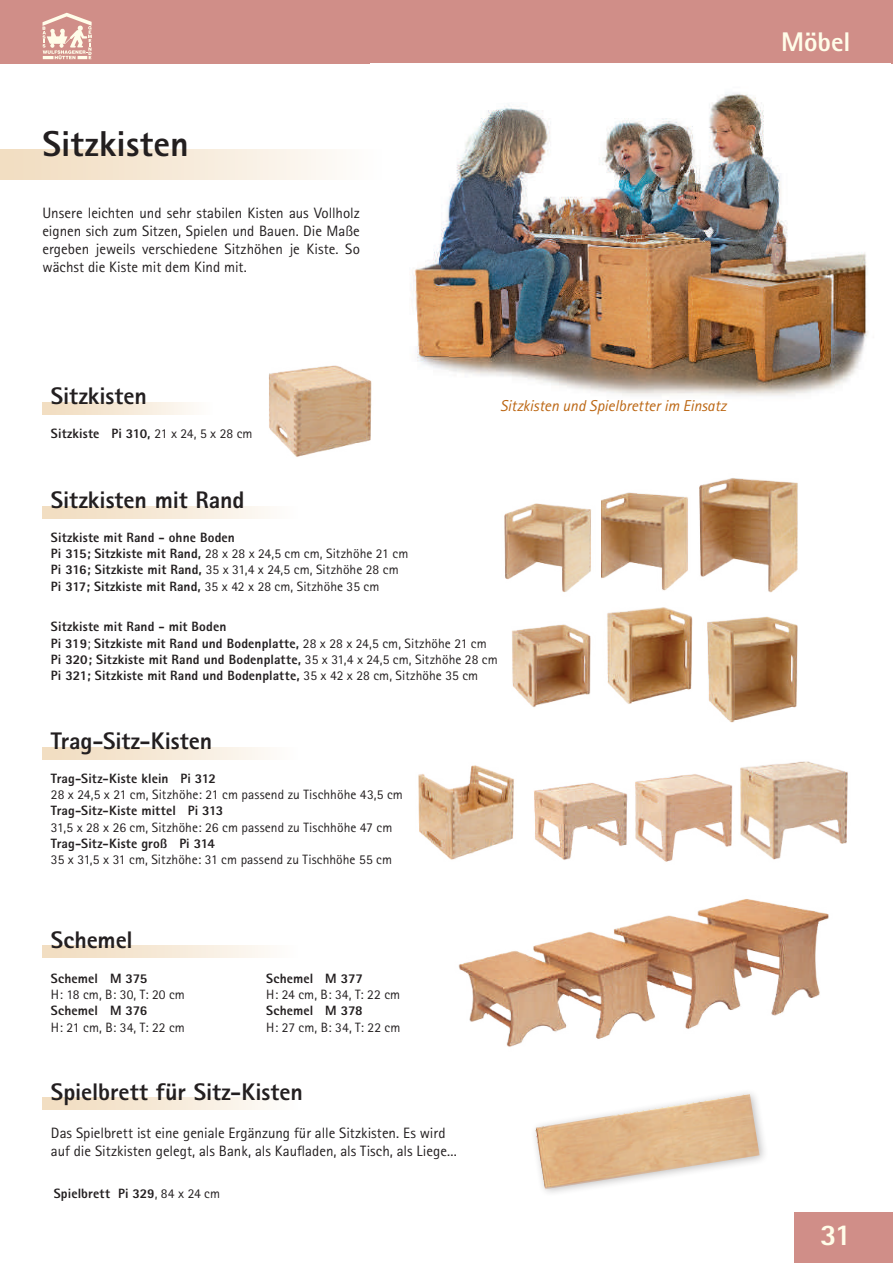
<style>
.page{position:relative;width:893px;height:1263px;background:#fff}
.page>*{position:absolute;margin:0;border:0;box-sizing:border-box;transform-origin:0 0}
.t1{font:800 36px "Rotis Sans Serif";letter-spacing:.005em;color:#231f20}
.t2{font:800 30px "Rotis Sans Serif";color:#fffde9}
.t3{font:800 27px "Rotis Sans Serif";color:#fffde9}
.t4{font:800 24px "Rotis Sans Serif";letter-spacing:-.005em;color:#231f20}
.t5{font:italic 15.75px "Rotis Sans Serif";letter-spacing:-.005em;color:#bc6714}
.t6{font:15px/18px "Rotis Sans Serif";letter-spacing:-.005em;color:#231f20;text-align:justify}
.t7{font:800 13.5px/16.2px "Rotis Sans Serif";letter-spacing:.01em;color:#231f20}
.t8{font:13.5px "Rotis Sans Serif";letter-spacing:.005em;color:#231f20}
.s1{font-weight:400}
</style>
<div class="page">
<div style="left:0;top:0;width:893px;height:64px;background:#d08e88"></div>
<img style="left:412px;top:93px;width:456px;height:303px">
<svg style="left:42px;top:1097px;width:226px;height:13px;background:#f6e9d7"></svg>
<svg style="left:42px;top:945px;width:226px;height:12px;background:#f6e9d7"></svg>
<svg style="left:42px;top:402px;width:151px;height:13px;background:#f6e9d7"></svg>
<img style="left:268px;top:365px;width:104px;height:92px">
<img style="left:534px;top:783px;width:94px;height:77px">
<img style="left:512px;top:624px;width:79px;height:83px">
<img style="left:635px;top:774px;width:98px;height:88px">
<img style="left:607px;top:607px;width:86px;height:97px">
<img style="left:740px;top:761px;width:108px;height:99px">
<img style="left:707px;top:616px;width:91px;height:107px">
<svg style="left:42px;top:506px;width:226px;height:13px;background:#f6e9d7"></svg>
<svg style="left:42px;top:747px;width:226px;height:13px;background:#f6e9d7"></svg>
<img style="left:504px;top:503px;width:87px;height:89px">
<img style="left:418px;top:765px;width:96px;height:95px">
<img style="left:699px;top:478px;width:99px;height:115px">
<img style="left:601px;top:492px;width:87px;height:99px">
<div style="left:0;top:149px;width:383px;height:31px;background:linear-gradient(to right,#f1dbbd,#fefdfc)"></div>
<img style="left:535px;top:1094px;width:224px;height:95px">
<svg style="left:42px;top:13px;width:50px;height:46px"></svg>
<div style="left:795px;top:1213px;width:98px;height:50px;background:#d08e88"></div>
<img style="left:458px;top:899px;width:371px;height:148px">
<h1 class="t1" style="left:42px;top:121px;width:148px">Sitzkisten</h1>
<p class="t6" style="left:42px;top:203px;width:319px">Unsere leichten und sehr stabilen Kisten aus Vollholz eignen sich zum Sitzen, Spielen und Bauen. Die Maße ergeben jeweils verschiedene Sitzhöhen je Kiste. So wächst die Kiste mit dem Kind mit.</p>
<h3 class="t4" style="left:51px;top:381px;width:97px">Sitzkisten</h3>
<p class="t7" style="left:51px;top:425px;width:203px">Sitzkiste Pi 310, <span class="s1">21 x 24, 5 x 28 cm</span></p>
<h3 class="t4" style="left:51px;top:484px;width:195px">Sitzkisten mit Rand</h3>
<p class="t5" style="left:500px;top:396px;width:228px">Sitzkisten und Spielbretter im Einsatz</p>
<p class="t7" style="left:51px;top:529px;width:359px">Sitzkiste mit Rand - ohne Boden<br>Pi 315; Sitzkiste mit Rand, <span class="s1">28 x 28 x 24,5 cm cm, Sitzhöhe 21 cm </span>Pi 316; Sitzkiste mit Rand, <span class="s1">35 x 31,4 x 24,5 cm, Sitzhöhe 28 cm </span>Pi 317; Sitzkiste mit Rand, <span class="s1">35 x 42 x 28 cm, Sitzhöhe 35 cm</span></p>
<p class="t7" style="left:51px;top:618px;width:448px">Sitzkiste mit Rand - mit Boden<br>Pi 319<span class="s1">;</span> Sitzkiste mit Rand und Bodenplatte, <span class="s1">28 x 28 x 24,5 cm, Sitzhöhe 21 cm </span>Pi 320; Sitzkiste mit Rand und Bodenplatte, <span class="s1">35 x 31,4 x 24,5 cm, Sitzhöhe 28 cm </span>Pi 321; Sitzkiste mit Rand und Bodenplatte, <span class="s1">35 x 42 x 28 cm, Sitzhöhe 35 cm</span></p>
<h3 class="t4" style="left:51px;top:725px;width:163px">Trag-Sitz-Kisten</h3>
<p class="t7" style="left:51px;top:770px;width:167px">Trag-Sitz-Kiste klein Pi 312</p>
<p class="t8" style="left:51px;top:787px;width:353px">28 x 24,5 x 21 cm, Sitzhöhe: 21 cm passend zu Tischhöhe 43,5 cm</p>
<p class="t7" style="left:51px;top:802px;width:174px">Trag-Sitz-Kiste mittel Pi 313</p>
<p class="t8" style="left:51px;top:819px;width:343px">31,5 x 28 x 26 cm, Sitzhöhe: 26 cm passend zu Tischhöhe 47 cm</p>
<p class="t7" style="left:51px;top:835px;width:166px">Trag-Sitz-Kiste groß Pi 314</p>
<p class="t8" style="left:51px;top:851px;width:343px">35 x 31,5 x 31 cm, Sitzhöhe: 31 cm passend zu Tischhöhe 55 cm</p>
<h3 class="t4" style="left:51px;top:924px;width:83px">Schemel</h3>
<p class="t7" style="left:51px;top:970px;width:98px">Schemel M 375</p>
<p class="t8" style="left:51px;top:986px;width:135px">H: 18 cm, B: 30, T: 20 cm</p>
<p class="t7" style="left:51px;top:1002px;width:98px">Schemel M 376</p>
<p class="t8" style="left:51px;top:1019px;width:135px">H: 21 cm, B: 34, T: 22 cm</p>
<p class="t7" style="left:266px;top:970px;width:98px">Schemel M 377</p>
<p class="t8" style="left:266px;top:986px;width:136px">H: 24 cm, B: 34, T: 22 cm</p>
<p class="t7" style="left:266px;top:1002px;width:98px">Schemel M 378</p>
<p class="t8" style="left:266px;top:1019px;width:136px">H: 27 cm, B: 34, T: 22 cm</p>
<h3 class="t4" style="left:51px;top:1076px;width:253px">Spielbrett für Sitz-Kisten</h3>
<p class="t6" style="left:51px;top:1124px;width:407px">Das Spielbrett ist eine geniale Ergänzung für alle Sitzkisten. Es wird auf die Sitzkisten gelegt, als Bank, als Kaufladen, als Tisch, als Liege...</p>
<p class="t7" style="left:54px;top:1185px;width:168px">Spielbrett Pi 329<span class="s1">, 84 x 24 cm</span></p>
<h3 class="t3" style="left:781px;top:25px;width:71px">Möbel</h3>
<h2 class="t2" style="left:820px;top:1216px;width:33px">31</h2>
</div>
